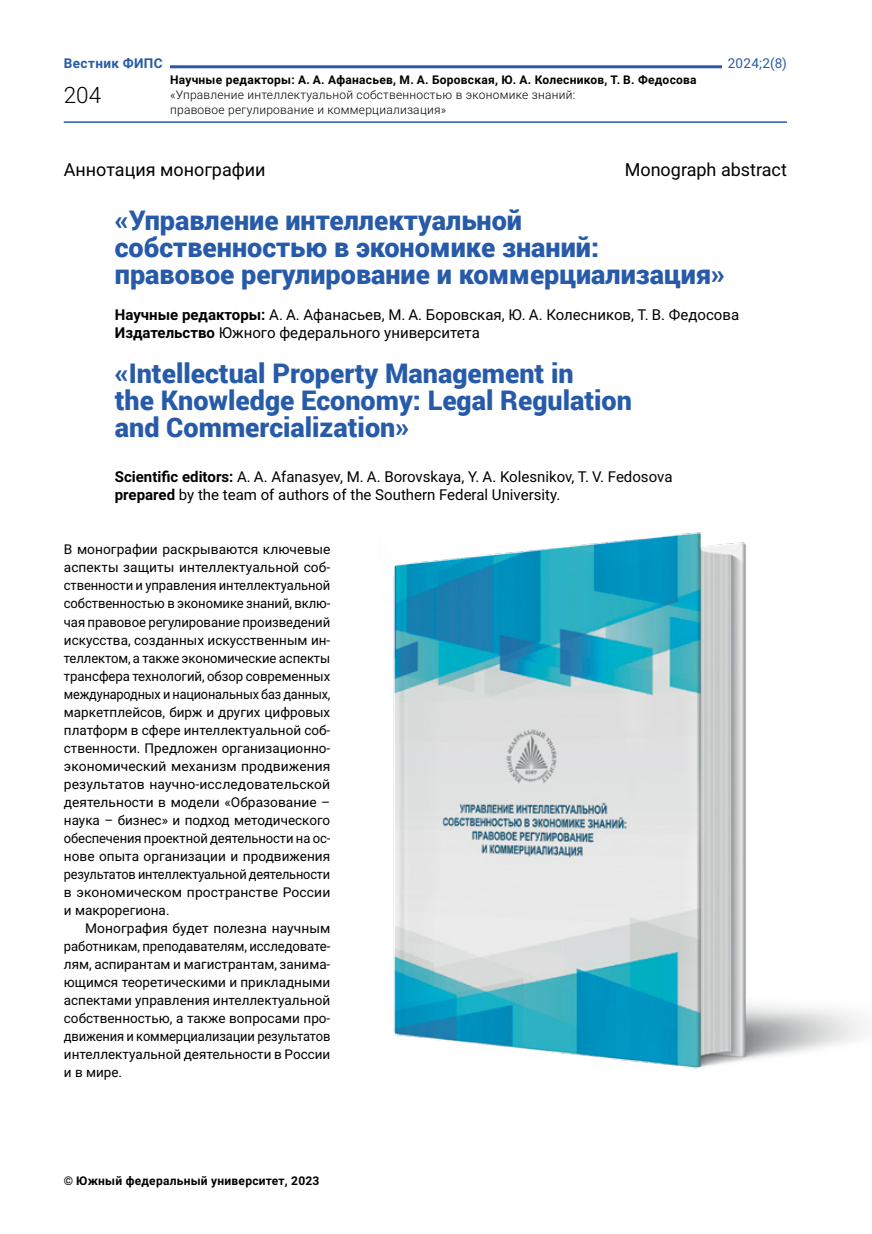
<style>
.page{position:relative;width:872px;height:1234px;background:#fff}
.page>*{position:absolute;margin:0;border:0;box-sizing:border-box;transform-origin:0 0}
.t1{font:900 27px/27px "Roboto";color:#275ba9}
.t2{font:300 22.5px "Roboto";color:#000}
.t3{font:18px "Roboto";color:#000}
.t4{font:15px/18px "Roboto";color:#000}
.t5{font:13.5px/18px "Roboto";color:#000;text-align:justify}
.t6{font:700 13.5px "Roboto";letter-spacing:.03em;color:#275ba9}
.t7{font:13.5px "Roboto";color:#275ba9}
.t8{font:700 12px "Roboto";letter-spacing:.02em;color:#000}
.t9{font:300 12px/15px "Roboto";letter-spacing:.02em;color:#000}
.s1{font-weight:700}
</style>
<div class="page">
<hr style="left:64px;top:121px;width:723px;height:2px;background:#275ba9">
<hr style="left:122px;top:65px;width:650px;height:3px;background:#275ba9">
<div style="left:64px;top:45px;width:106px;height:24px;background:#fff"></div>
<div style="left:722px;top:45px;width:65px;height:32px;background:#fff"></div>
<img style="left:393px;top:532px;width:471px;height:537px">
<p class="t6" style="left:64px;top:54px;width:100px">Вестник ФИПС</p>
<p class="t7" style="left:727px;top:54px;width:61px">2024;2(8)</p>
<h2 class="t2" style="left:64px;top:79px;width:39px">204</h2>
<p class="t8" style="left:170px;top:72px;width:528px">Научные редакторы: А. А. Афанасьев, М. А. Боровская, Ю. А. Колесников, Т. В. Федосова</p>
<p class="t9" style="left:170px;top:87px;width:406px">«Управление интеллектуальной собственностью в экономике знаний: правовое регулирование и коммерциализация»</p>
<h3 class="t3" style="left:64px;top:157px;width:203px">Аннотация монографии</h3>
<h3 class="t3" style="left:624px;top:157px;width:164px">Monograph abstract</h3>
<h1 class="t1" style="left:115px;top:206px;width:612px">«Управление интеллектуальной собственностью в экономике знаний: правовое регулирование и коммерциализация»</h1>
<p class="t4" style="left:115px;top:305px;width:626px"><span class="s1">Научные редакторы:</span> А. А. Афанасьев, М. А. Боровская, Ю. А. Колесников, Т. В. Федосова<br><span class="s1">Издательство</span> Южного федерального университета</p>
<h1 class="t1" style="left:115px;top:359px;width:518px">«Intellectual Property Management in<br>the Knowledge Economy: Legal Regulation and Commercialization»</h1>
<p class="t4" style="left:115px;top:467px;width:559px"><span class="s1">Scientific editors:</span> A. A. Afanasyev, M. A. Borovskaya, Y. A. Kolesnikov, T. V. Fedosova <span class="s1">prepared</span> by the team of authors of the Southern Federal University.</p>
<p class="t5" style="left:64px;top:540px;width:268px">В монографии раскрываются ключевые аспекты защиты интеллектуальной соб&shy;ственности и управления интеллектуальной собственностью в экономике знаний, вклю&shy;чая правовое регулирование произведений искусства, созданных искусственным ин&shy;теллектом, а также экономические аспекты трансфера технологий, обзор современных международных и национальных баз данных, маркетплейсов, бирж и других цифровых платформ в сфере интеллектуальной соб&shy;ственности. Предложен организационно&shy;экономический механизм продвижения результатов научно-исследовательской деятельности в модели «Образование – наука – бизнес» и подход методического обеспечения проектной деятельности на ос&shy;нове опыта организации и продвижения результатов интеллектуальной деятельности в экономическом пространстве России и макрорегиона.</p>
<p class="t5" style="left:64px;top:918px;width:268px;text-indent:21px">Монография будет полезна научным работникам, преподавателям, исследовате&shy;лям, аспирантам и магистрантам, занима&shy;ющимся теоретическими и прикладными аспектами управления интеллектуальной собственностью, а также вопросами про&shy;движения и коммерциализации результатов интеллектуальной деятельности в России и в мире.</p>
<p class="t8" style="left:64px;top:1171px;width:257px">© Южный федеральный университет, 2023</p>
</div>
